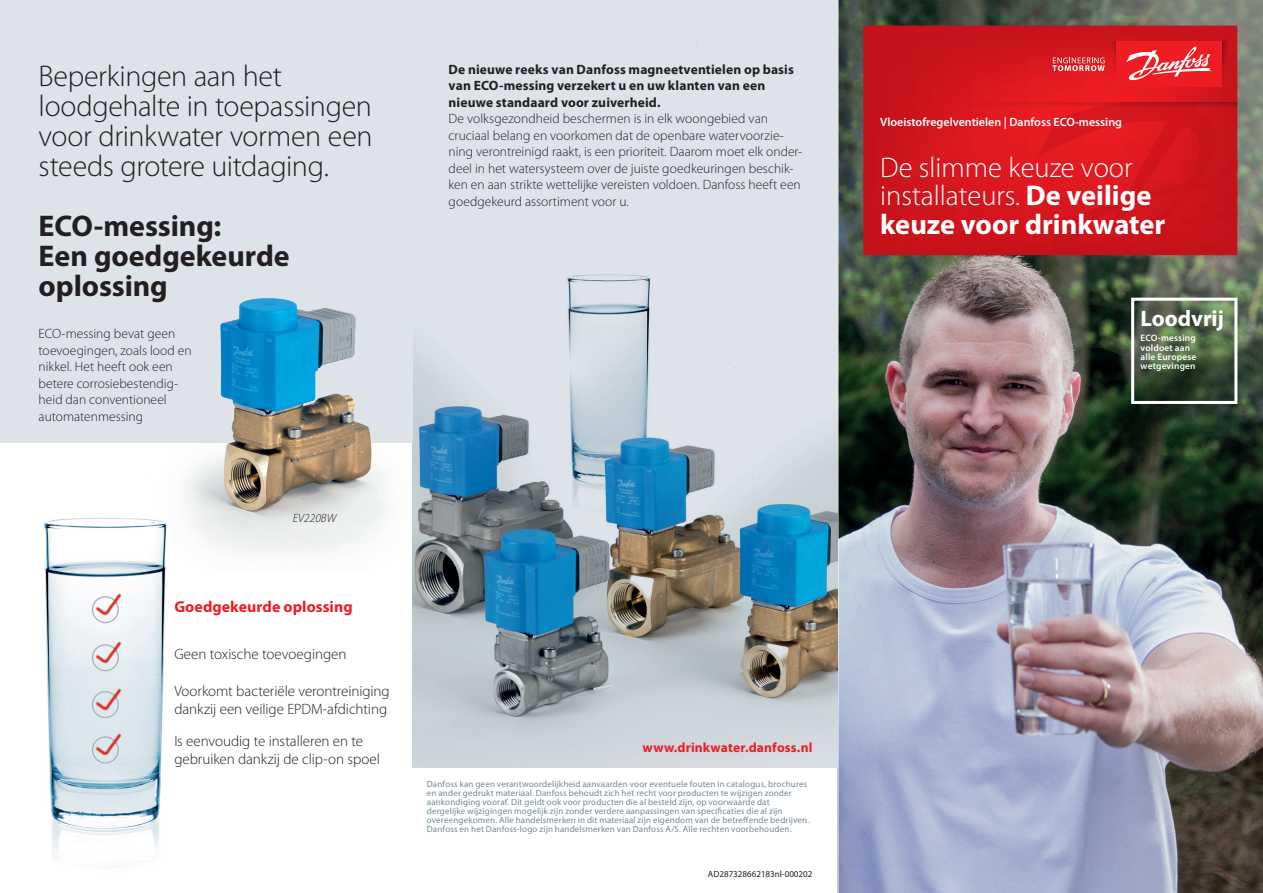
<style>
.page{position:relative;width:1263px;height:893px;background:#fff}
.page>*{position:absolute;margin:0;border:0;box-sizing:border-box;transform-origin:0 0}
.t1{font:300 30px/30px "Myriad Pro";letter-spacing:-.015em;color:#231f20}
.t2{font:700 30px/30px "Myriad Pro";letter-spacing:-.005em;color:#231f20}
.t3{font:300 28.5px/28.5px "Myriad Pro";color:#fff}
.t4{font:700 22.5px "Myriad Pro";letter-spacing:-.005em;color:#fff}
.t5{font:700 15.75px "Myriad Pro";letter-spacing:.005em;color:#ee1d23}
.t6{font:300 15px/18px "Myriad Pro";letter-spacing:-.005em;color:#231f20}
.t7{font:300 13.5px/16.5px "Myriad Pro";color:#231f20}
.t8{font:700 13.5px/16.5px "Myriad Pro";letter-spacing:.01em;color:#231f20}
.t9{font:700 13.5px "Myriad Pro";letter-spacing:.01em;color:#ee1d23}
.t10{font:600 12px "Myriad Pro";color:#fff}
.t11{font:italic 300 12px "Myriad Pro";color:#231f20}
.t12{font:600 9.45px/9.4px "Myriad Pro";letter-spacing:.02em;color:#fff}
.t13{font:9px/9px "Myriad Pro";letter-spacing:.02em;color:#738a95}
.t14{font:9px "Myriad Pro";color:#231f20}
.s1{font-weight:700}
</style>
<div class="page">
<img style="left:838px;top:0;width:425px;height:893px">
<div style="left:412px;top:0;width:426px;height:767px;background:#dde3e8"></div>
<img style="left:412px;top:274px;width:426px;height:493px">
<div style="left:1131px;top:298px;width:106px;height:106px;border:3px solid #fff"></div>
<div style="left:0;top:0;width:412px;height:442px;background:#dde3e8"></div>
<img style="left:117px;top:274px;width:346px;height:298px">
<img style="left:44px;top:460px;width:156px;height:407px">
<div style="left:92px;top:596px;width:27px;height:27px;border:1px solid #a8b3bb;border-radius:50%"></div>
<img style="left:96px;top:593px;width:26px;height:22px">
<div style="left:92px;top:644px;width:27px;height:27px;border:1px solid #a8b3bb;border-radius:50%"></div>
<img style="left:96px;top:641px;width:26px;height:22px">
<div style="left:92px;top:691px;width:27px;height:27px;border:1px solid #a8b3bb;border-radius:50%"></div>
<img style="left:96px;top:688px;width:26px;height:22px">
<div style="left:92px;top:736px;width:27px;height:27px;border:1px solid #a8b3bb;border-radius:50%"></div>
<img style="left:96px;top:734px;width:26px;height:21px">
<svg style="left:863px;top:26px;width:374px;height:229px;background:#d0151d"></svg>
<svg style="left:1037px;top:110px;width:200px;height:145px;background:#d3151d"></svg>
<svg style="left:1222px;top:41px;width:8px;height:46px"></svg>
<svg style="left:906px;top:102px;width:331px;height:8px;background:#d0161d"></svg>
<div style="left:1117px;top:41px;width:105px;height:46px;background:#ee1d23"></div>
<svg style="left:1052px;top:41px;width:65px;height:46px;background:#de2b32"></svg>
<svg style="left:1126px;top:46px;width:85px;height:35px"></svg>
<h1 class="t1" style="left:39px;top:62px;width:335px">Beperkingen aan het loodgehalte in toepassingen voor drinkwater vormen een steeds grotere uitdaging.</h1>
<h1 class="t2" style="left:39px;top:212px;width:253px">ECO-messing:<br>Een goedgekeurde oplossing</h1>
<h3 class="t7" style="left:39px;top:326px;width:155px">ECO-messing bevat geen toevoegingen, zoals lood en nikkel. Het heeft ook een betere corrosiebestendig&shy;heid dan conventioneel automatenmessing</h3>
<h3 class="t11" style="left:293px;top:512px;width:45px">EV220BW</h3>
<h3 class="t5" style="left:174px;top:598px;width:180px">Goedgekeurde oplossing</h3>
<h3 class="t6" style="left:174px;top:646px;width:174px">Geen toxische toevoegingen</h3>
<h3 class="t6" style="left:174px;top:682px;width:217px">Voorkomt bacteriële verontreiniging dankzij een veilige EPDM-afdichting</h3>
<h3 class="t6" style="left:174px;top:732px;width:207px">Is eenvoudig te installeren en te gebruiken dankzij de clip-on spoel</h3>
<h3 class="t8" style="left:449px;top:61px;width:347px">De nieuwe reeks van Danfoss magneetventielen op basis van ECO-messing verzekert u en uw klanten van een nieuwe standaard voor zuiverheid.</h3>
<p class="t7" style="left:449px;top:111px;width:355px">De volksgezondheid beschermen is in elk woongebied van cruciaal belang en voorkomen dat de openbare watervoorzie&shy;ning verontreinigd raakt, is een prioriteit. Daarom moet elk onder&shy;deel in het watersysteem over de juiste goedkeuringen beschik&shy;ken en aan strikte wettelijke vereisten voldoen. Danfoss heeft een goedgekeurd assortiment voor u.</p>
<h3 class="t9" style="left:643px;top:740px;width:171px">www.drinkwater.danfoss.nl</h3>
<p class="t13" style="left:427px;top:779px;width:384px">Danfoss kan geen verantwoordelijkheid aanvaarden voor eventuele fouten in catalogus, brochures en ander gedrukt materiaal. Danfoss behoudt zich het recht voor producten te wijzigen zonder aankondiging vooraf. Dit geldt ook voor producten die al besteld zijn, op voorwaarde dat dergelijke wijzigingen mogelijk zijn zonder verdere aanpassingen van specificaties die al zijn overeengekomen. Alle handelsmerken in dit materiaal zijn eigendom van de betreffende bedrijven.<br>Danfoss en het Danfoss-logo zijn handelsmerken van Danfoss A/S. Alle rechten voorbehouden.</p>
<p class="t14" style="left:708px;top:869px;width:106px">AD287328662183nl-000202</p>
<h3 class="t10" style="left:880px;top:115px;width:243px">Vloeistofregelventielen | Danfoss ECO-messing</h3>
<h2 class="t3" style="left:880px;top:153px;width:287px">De slimme keuze voor installateurs. <span class="s1">De veilige keuze voor drinkwater</span></h2>
<h3 class="t4" style="left:1140px;top:306px;width:85px">Loodvrij</h3>
<p class="t12" style="left:1140px;top:334px;width:57px">ECO-messing voldoet aan alle Europese wetgevingen</p>
</div>
